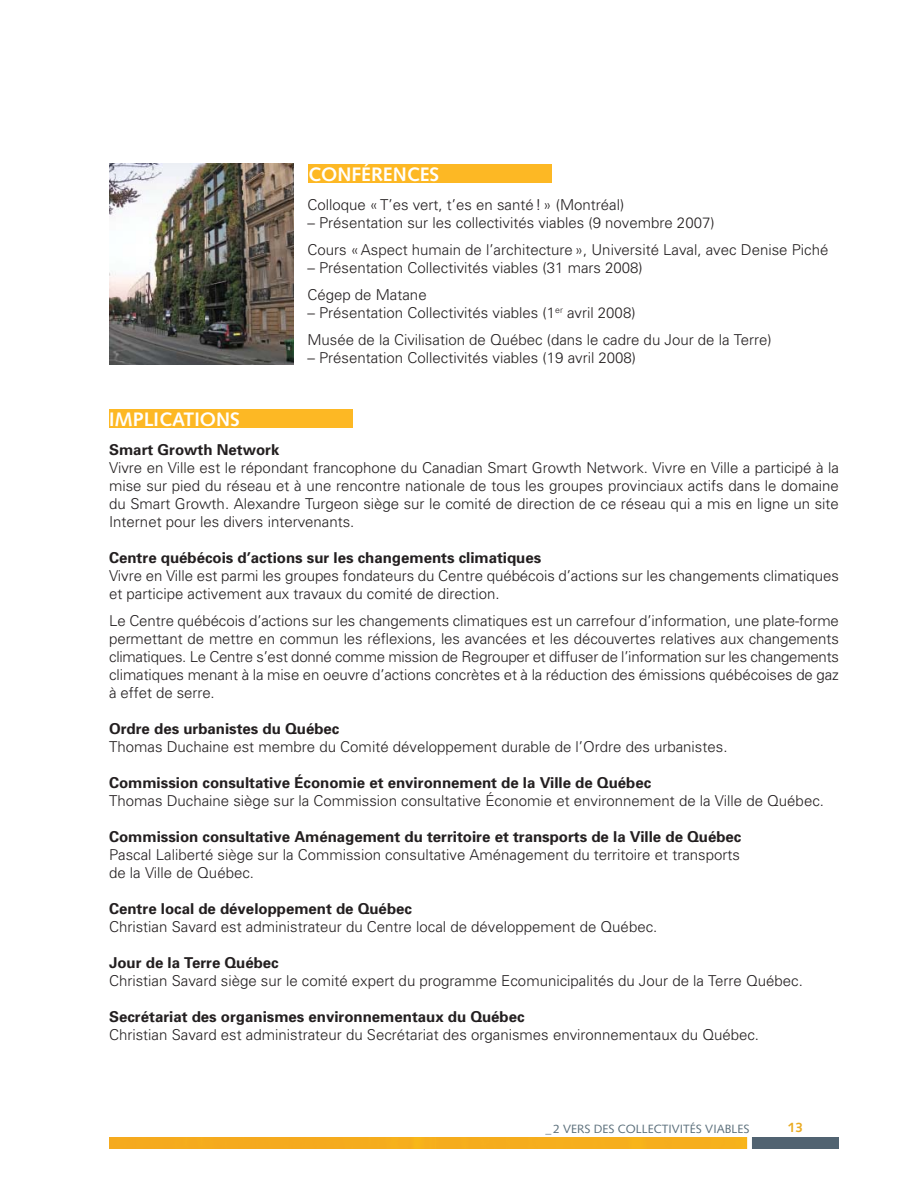
<style>
.page{position:relative;width:919px;height:1189px;background:#fff}
.page>*{position:absolute;margin:0;border:0;box-sizing:border-box;transform-origin:0 0}
.t1{font:700 19.5px "Syntax";color:#fff}
.t2{font:300 15px/18px "Univers";color:#231f20}
.t3{font:700 15px "Univers";color:#231f20}
.t4{font:700 13.5px "Syntax";color:#eaab22}
.t5{font:12px "Syntax";color:#5b6f7b}
</style>
<div class="page">
<img style="left:109px;top:1137px;width:729px;height:12px">
<div style="left:308px;top:165px;width:243px;height:18px;background:#fdb824"></div>
<div style="left:109px;top:409px;width:243px;height:18px;background:#fdb824"></div>
<img style="left:109px;top:164px;width:185px;height:200px">
<h1 class="t1" style="left:308px;top:166px;width:133px">CONFÉRENCES</h1>
<h1 class="t1" style="left:109px;top:411px;width:132px">IMPLICATIONS</h1>
<p class="t2" style="left:307px;top:197px;width:318px">Colloque « T’es vert, t’es en santé ! » (Montréal)</p>
<p class="t2" style="left:307px;top:211px;width:522px;line-height:27px">– Présentation sur les collectivités viables (9 novembre 2007)<br>Cours « Aspect humain de l’architecture », Université Laval, avec Denise Piché</p>
<p class="t2" style="left:307px;top:256px;width:337px;line-height:27px">– Présentation Collectivités viables (31 mars 2008)<br>Cégep de Matane</p>
<p class="t2" style="left:307px;top:301px;width:465px;line-height:27px">– Présentation Collectivités viables (1<sup>er</sup> avril 2008)<br>Musée de la Civilisation de Québec (dans le cadre du Jour de la Terre)</p>
<p class="t2" style="left:307px;top:350px;width:330px">– Présentation Collectivités viables (19 avril 2008)</p>
<p class="t3" style="left:109px;top:444px;width:172px">Smart Growth Network</p>
<p class="t2" style="left:109px;top:460px;width:731px;text-align:justify">Vivre en Ville est le répondant francophone du Canadian Smart Growth Network. Vivre en Ville a participé à la mise sur pied du réseau et à une rencontre nationale de tous les groupes provinciaux actifs dans le domaine du Smart Growth. Alexandre Turgeon siège sur le comité de direction de ce réseau qui a mis en ligne un site Internet pour les divers intervenants.</p>
<p class="t3" style="left:109px;top:552px;width:433px">Centre québécois d’actions sur les changements climatiques</p>
<p class="t2" style="left:109px;top:568px;width:731px">Vivre en Ville est parmi les groupes fondateurs du Centre québécois d’actions sur les changements climatiques et participe activement aux travaux du comité de direction.</p>
<p class="t2" style="left:109px;top:613px;width:731px;text-align:justify">Le Centre québécois d’actions sur les changements climatiques est un carrefour d’information, une plate-forme permettant de mettre en commun les réflexions, les avancées et les découvertes relatives aux changements climatiques. Le Centre s’est donné comme mission de Regrouper et diffuser de l’information sur les changements climatiques menant à la mise en oeuvre d’actions concrètes et à la réduction des émissions québécoises de gaz à effet de serre.</p>
<p class="t3" style="left:109px;top:723px;width:232px">Ordre des urbanistes du Québec</p>
<p class="t2" style="left:109px;top:739px;width:619px">Thomas Duchaine est membre du Comité développement durable de l’Ordre des urbanistes.</p>
<p class="t3" style="left:109px;top:777px;width:543px">Commission consultative Économie et environnement de la Ville de Québec</p>
<p class="t2" style="left:109px;top:793px;width:716px">Thomas Duchaine siège sur la Commission consultative Économie et environnement de la Ville de Québec.</p>
<p class="t3" style="left:109px;top:831px;width:633px">Commission consultative Aménagement du territoire et transports de la Ville de Québec</p>
<p class="t2" style="left:109px;top:847px;width:632px">Pascal Laliberté siège sur la Commission consultative Aménagement du territoire et transports de la Ville de Québec.</p>
<p class="t3" style="left:109px;top:903px;width:304px">Centre local de développement de Québec</p>
<p class="t2" style="left:109px;top:919px;width:549px">Christian Savard est administrateur du Centre local de développement de Québec.</p>
<p class="t3" style="left:109px;top:957px;width:171px">Jour de la Terre Québec</p>
<p class="t2" style="left:109px;top:973px;width:695px">Christian Savard siège sur le comité expert du programme Ecomunicipalités du Jour de la Terre Québec.</p>
<p class="t3" style="left:109px;top:1011px;width:417px">Secrétariat des organismes environnementaux du Québec</p>
<p class="t2" style="left:109px;top:1027px;width:651px">Christian Savard est administrateur du Secrétariat des organismes environnementaux du Québec.</p>
<p class="t5" style="left:545px;top:1124px;width:205px">_ 2 VERS DES COLLECTIVITÉS VIABLES</p>
<p class="t4" style="left:787px;top:1122px;width:17px">13</p>
</div>
